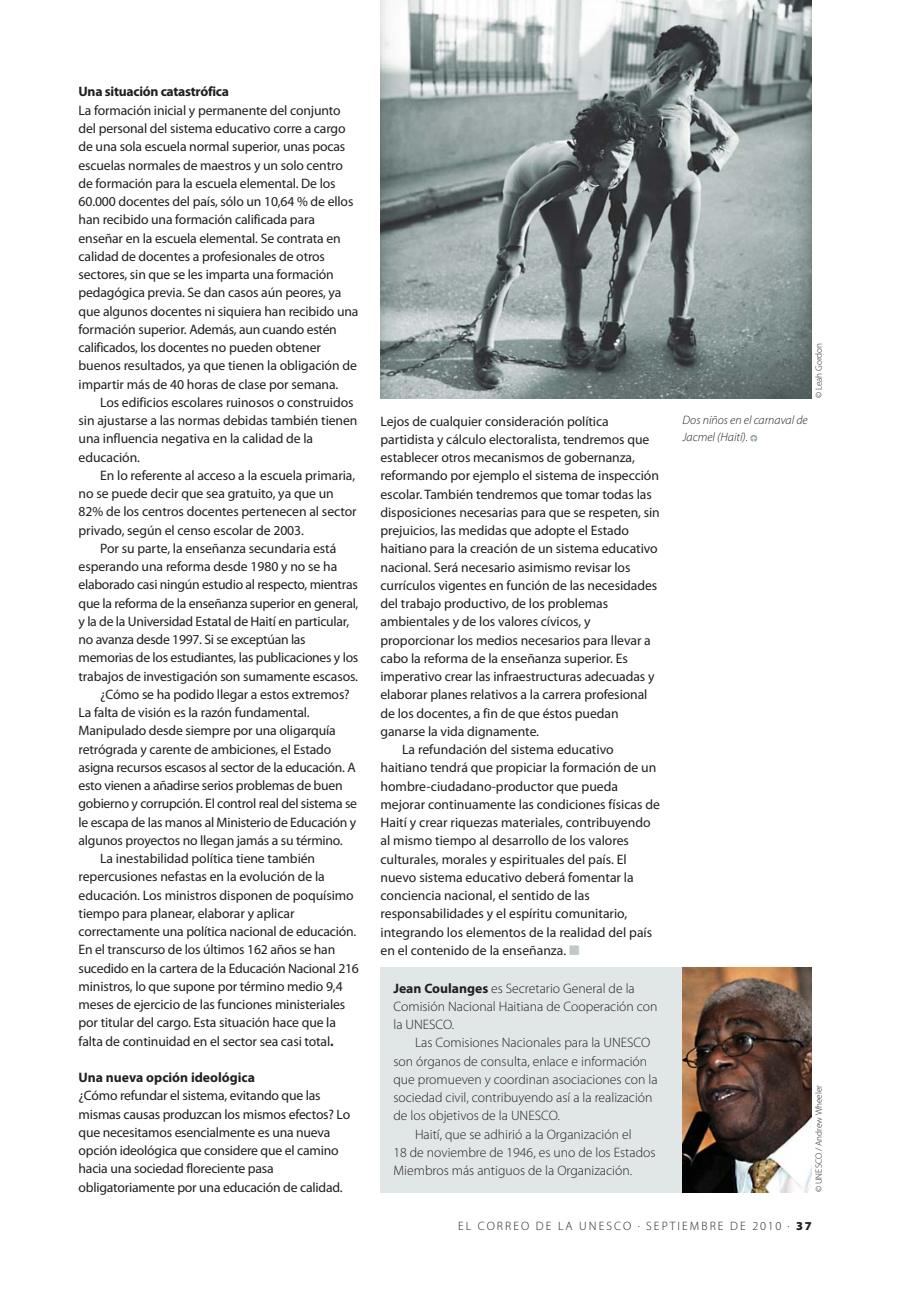
<style>
.page{position:relative;width:898px;height:1290px;background:#fff}
.page>*{position:absolute;margin:0;border:0;box-sizing:border-box;transform-origin:0 0}
.t1{font:13.65px/18.2px "Myriad Pro";letter-spacing:-.01em;color:#231f20}
.t2{font:300 13.65px/18.2px "Myriad Pro";color:#231f20}
.t3{font:700 13.65px "Myriad Pro";letter-spacing:-.02em;color:#231f20}
.t4{font:700 13.65px "Myriad Pro";color:#231f20}
.t5{font:300 12.25px "Myriad Pro";letter-spacing:.17em;color:#231f20}
.t6{font:italic 300 12.25px/16.8px "Myriad Pro";color:#231f20}
.t7{font:300 9.1px "Myriad Pro";color:#231f20}
.s1{font-weight:700}
.s2{color:#c0cbc9}
.s3{font-family:"Officina Display ITC Arrows";font-weight:400;font-style:normal;font-size:10.67px;color:#8e9f9c}
.s4{font-weight:900}
</style>
<div class="page">
<img style="left:682px;top:967px;width:130px;height:225px">
<img style="left:381px;top:0;width:430px;height:399px">
<div style="left:380px;top:967px;width:302px;height:225px;background:#e1e7e6"></div>
<p class="t3" style="left:79px;top:86px;width:152px">Una situación catastrófica</p>
<p class="t1" style="left:79px;top:102px;width:281px">La formación inicial y permanente del conjunto del personal del sistema educativo corre a cargo de una sola escuela normal superior, unas pocas escuelas normales de maestros y un solo centro de formación para la escuela elemental. De los 60.000 docentes del país, sólo un 10,64 % de ellos han recibido una formación calificada para enseñar en la escuela elemental. Se contrata en calidad de docentes a profesionales de otros sectores, sin que se les imparta una formación pedagógica previa. Se dan casos aún peores, ya que algunos docentes ni siquiera han recibido una formación superior. Además, aun cuando estén calificados, los docentes no pueden obtener buenos resultados, ya que tienen la obligación de impartir más de 40 horas de clase por semana.</p>
<p class="t1" style="left:79px;top:394px;width:280px;text-indent:22px">Los edificios escolares ruinosos o construidos sin ajustarse a las normas debidas también tienen una influencia negativa en la calidad de la educación.</p>
<p class="t1" style="left:79px;top:467px;width:280px;text-indent:22px">En lo referente al acceso a la escuela primaria, no se puede decir que sea gratuito, ya que un 82% de los centros docentes pertenecen al sector privado, según el censo escolar de 2003.</p>
<p class="t1" style="left:100px;top:540px;width:238px">Por su parte, la enseñanza secundaria está</p>
<p class="t1" style="left:79px;top:558px;width:260px">esperando una reforma desde 1980 y no se ha</p>
<p class="t1" style="left:79px;top:576px;width:281px">elaborado casi ningún estudio al respecto, mientras</p>
<p class="t1" style="left:79px;top:595px;width:281px">que la reforma de la enseñanza superior en general,</p>
<p class="t1" style="left:79px;top:613px;width:272px">y la de la Universidad Estatal de Haití en particular,</p>
<p class="t1" style="left:79px;top:631px;width:229px">no avanza desde 1997. Si se exceptúan las</p>
<p class="t1" style="left:79px;top:649px;width:281px">memorias de los estudiantes, las publicaciones y los</p>
<p class="t1" style="left:79px;top:668px;width:281px">trabajos de investigación son sumamente escasos.</p>
<p class="t1" style="left:100px;top:686px;width:251px">¿Cómo se ha podido llegar a estos extremos?</p>
<p class="t1" style="left:79px;top:704px;width:233px">La falta de visión es la razón fundamental.</p>
<p class="t1" style="left:79px;top:723px;width:259px">Manipulado desde siempre por una oligarquía</p>
<p class="t1" style="left:79px;top:741px;width:254px">retrógrada y carente de ambiciones, el Estado</p>
<p class="t1" style="left:79px;top:759px;width:279px">asigna recursos escasos al sector de la educación. A</p>
<p class="t1" style="left:79px;top:777px;width:265px">esto vienen a añadirse serios problemas de buen</p>
<p class="t1" style="left:79px;top:796px;width:280px">gobierno y corrupción. El control real del sistema se</p>
<p class="t1" style="left:79px;top:814px;width:279px">le escapa de las manos al Ministerio de Educación y</p>
<p class="t1" style="left:79px;top:832px;width:266px">algunos proyectos no llegan jamás a su término.</p>
<p class="t1" style="left:100px;top:850px;width:217px">La inestabilidad política tiene también</p>
<p class="t1" style="left:79px;top:869px;width:248px">repercusiones nefastas en la evolución de la</p>
<p class="t1" style="left:79px;top:887px;width:277px">educación. Los ministros disponen de poquísimo</p>
<p class="t1" style="left:79px;top:905px;width:217px">tiempo para planear, elaborar y aplicar</p>
<p class="t1" style="left:79px;top:923px;width:279px">correctamente una política nacional de educación.</p>
<p class="t1" style="left:79px;top:942px;width:258px">En el transcurso de los últimos 162 años se han</p>
<p class="t1" style="left:79px;top:960px;width:282px">sucedido en la cartera de la Educación Nacional 216</p>
<p class="t1" style="left:79px;top:978px;width:266px">ministros, lo que supone por término medio 9,4</p>
<p class="t1" style="left:79px;top:996px;width:268px">meses de ejercicio de las funciones ministeriales</p>
<p class="t1" style="left:79px;top:1015px;width:259px">por titular del cargo. Esta situación hace que la</p>
<p class="t1" style="left:79px;top:1033px;width:257px">falta de continuidad en el sector sea casi total<span class="s1">.</span></p>
<p class="t4" style="left:79px;top:1072px;width:178px">Una nueva opción ideológica</p>
<p class="t1" style="left:79px;top:1088px;width:273px">¿Cómo refundar el sistema, evitando que las mismas causas produzcan los mismos efectos? Lo que necesitamos esencialmente es una nueva opción ideológica que considere que el camino hacia una sociedad floreciente pasa obligatoriamente por una educación de calidad.</p>
<p class="t1" style="left:380px;top:413px;width:230px">Lejos de cualquier consideración política</p>
<p class="t1" style="left:380px;top:431px;width:270px">partidista y cálculo electoralista, tendremos que</p>
<p class="t1" style="left:380px;top:449px;width:256px">establecer otros mecanismos de gobernanza,</p>
<p class="t1" style="left:380px;top:467px;width:280px">reformando por ejemplo el sistema de inspección</p>
<p class="t1" style="left:380px;top:486px;width:273px">escolar. También tendremos que tomar todas las</p>
<p class="t1" style="left:380px;top:504px;width:281px">disposiciones necesarias para que se respeten, sin</p>
<p class="t1" style="left:380px;top:522px;width:250px">prejuicios, las medidas que adopte el Estado</p>
<p class="t1" style="left:380px;top:540px;width:279px">haitiano para la creación de un sistema educativo</p>
<p class="t1" style="left:380px;top:559px;width:251px">nacional. Será necesario asimismo revisar los</p>
<p class="t1" style="left:380px;top:577px;width:278px">currículos vigentes en función de las necesidades</p>
<p class="t1" style="left:380px;top:595px;width:229px">del trabajo productivo, de los problemas</p>
<p class="t1" style="left:380px;top:613px;width:211px">ambientales y de los valores cívicos, y</p>
<p class="t1" style="left:380px;top:632px;width:272px">proporcionar los medios necesarios para llevar a</p>
<p class="t1" style="left:380px;top:650px;width:249px">cabo la reforma de la enseñanza superior. Es</p>
<p class="t1" style="left:380px;top:668px;width:275px">imperativo crear las infraestructuras adecuadas y</p>
<p class="t1" style="left:380px;top:686px;width:268px">elaborar planes relativos a la carrera profesional</p>
<p class="t1" style="left:380px;top:705px;width:240px">de los docentes, a fin de que éstos puedan</p>
<p class="t1" style="left:380px;top:723px;width:160px">ganarse la vida dignamente.</p>
<p class="t1" style="left:402px;top:741px;width:213px">La refundación del sistema educativo</p>
<p class="t1" style="left:380px;top:759px;width:277px">haitiano tendrá que propiciar la formación de un</p>
<p class="t1" style="left:380px;top:778px;width:239px">hombre-ciudadano-productor que pueda</p>
<p class="t1" style="left:380px;top:796px;width:281px">mejorar continuamente las condiciones físicas de</p>
<p class="t1" style="left:380px;top:814px;width:272px">Haití y crear riquezas materiales, contribuyendo</p>
<p class="t1" style="left:380px;top:832px;width:250px">al mismo tiempo al desarrollo de los valores</p>
<p class="t1" style="left:380px;top:851px;width:248px">culturales, morales y espirituales del país. El</p>
<p class="t1" style="left:380px;top:869px;width:255px">nuevo sistema educativo deberá fomentar la</p>
<p class="t1" style="left:380px;top:887px;width:211px">conciencia nacional, el sentido de las</p>
<p class="t1" style="left:380px;top:905px;width:248px">responsabilidades y el espíritu comunitario,</p>
<p class="t1" style="left:380px;top:924px;width:273px">integrando los elementos de la realidad del país</p>
<p class="t1" style="left:380px;top:942px;width:200px">en el contenido de la enseñanza. <span class="s2">■</span></p>
<p class="t2" style="left:393px;top:980px;width:266px"><span class="s1">Jean Coulanges</span> es Secretario General de la<br>Comisión Nacional Haitiana de Cooperación con la UNESCO.</p>
<p class="t2" style="left:415px;top:1035px;width:237px">Las Comisiones Nacionales para la UNESCO</p>
<p class="t2" style="left:393px;top:1053px;width:255px">son órganos de consulta, enlace e información</p>
<p class="t2" style="left:393px;top:1071px;width:266px">que promueven y coordinan asociaciones con la</p>
<p class="t2" style="left:393px;top:1089px;width:261px">sociedad civil, contribuyendo así a la realización</p>
<p class="t2" style="left:393px;top:1108px;width:168px">de los objetivos de la UNESCO.</p>
<p class="t2" style="left:415px;top:1126px;width:218px">Haití, que se adhirió a la Organización el</p>
<p class="t2" style="left:393px;top:1144px;width:264px">18 de noviembre de 1946, es uno de los Estados</p>
<p class="t2" style="left:393px;top:1162px;width:240px">Miembros más antiguos de la Organización.</p>
<p class="t7" style="left:815px;top:398px;width:57px;rotate:-90deg">© Leah Gordon</p>
<p class="t6" style="left:682px;top:412px;width:127px">Dos niños en el carnaval de<br>Jacmel (Haití). <span class="s3">L</span></p>
<p class="t7" style="left:815px;top:1192px;width:109px;rotate:-90deg">© UNESCO / Andrew Wheeler</p>
<p class="t5" style="left:458px;top:1221px;width:355px">EL CORREO DE LA UNESCO . SEPTIEMBRE DE 2010 . <span class="s4">37</span></p>
</div>
